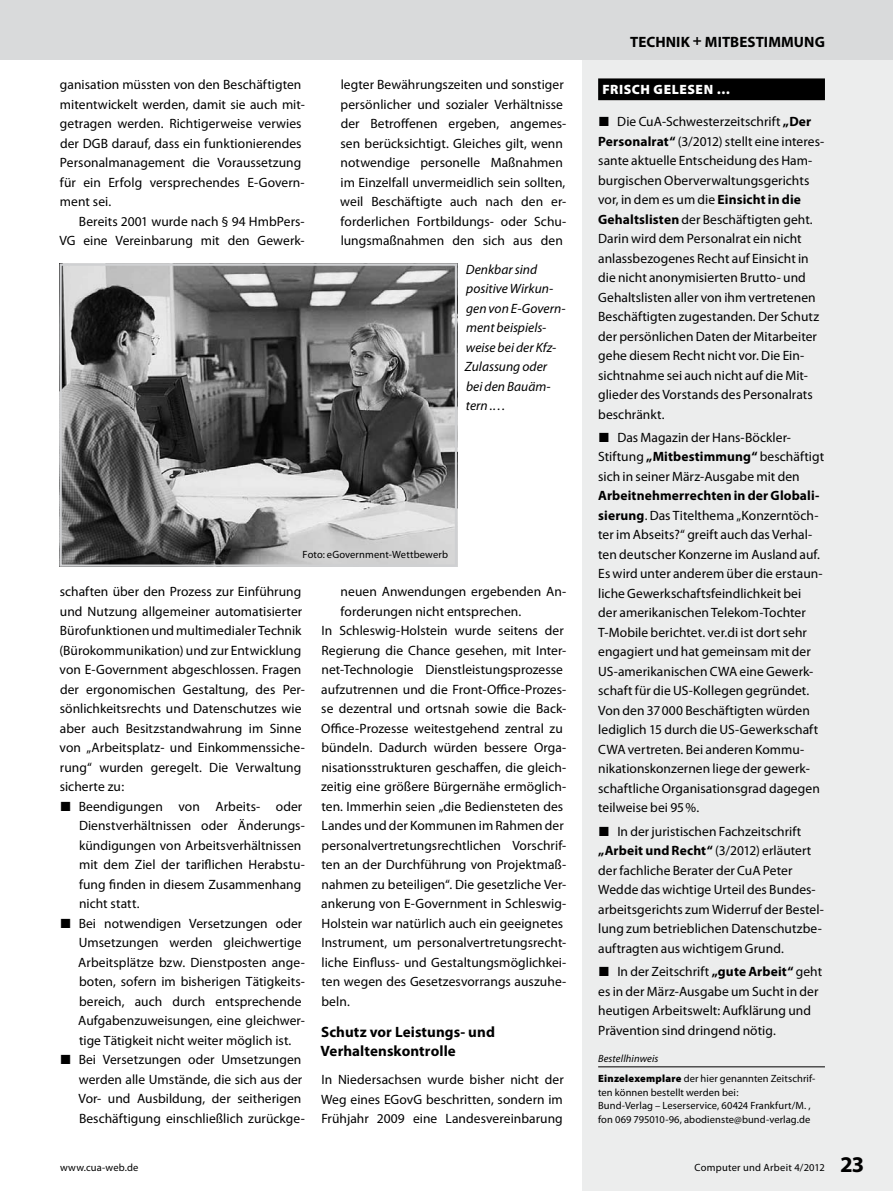
<style>
.page{position:relative;width:893px;height:1191px;background:#fff}
.page>*{position:absolute;margin:0;border:0;box-sizing:border-box;transform-origin:0 0}
.t1{font:700 15px/19.5px "Myriad Pro";letter-spacing:.005em;color:#000}
.t2{font:13.5px/19.5px "Myriad Pro";letter-spacing:.005em;color:#000}
.t3{font:italic 13.5px/19.5px "Myriad Pro";letter-spacing:.005em;color:#000}
.t4{font:900 13.5px "Myriad Pro";letter-spacing:.04em;color:#fff}
.t5{font:10.5px/13.5px "Myriad Pro";letter-spacing:.01em;color:#000}
.s1{font-family:"The Mix Expert"}
.s2{font-weight:700}
.s3{font-style:italic}
.s4{font-weight:900}
.s5{font-weight:700;font-size:22.5px}
</style>
<div class="page">
<div style="left:583px;top:60px;width:310px;height:1131px;background:#eceded"></div>
<div style="left:0;top:0;width:893px;height:60px;background:#d9dadb"></div>
<img style="left:63px;top:266px;width:391px;height:298px">
<div style="left:60px;top:263px;width:397px;height:304px;border:2px solid #cfd0d2"></div>
<div style="left:598px;top:78px;width:227px;height:22px;background:#000"></div>
<hr style="left:598px;top:1066px;width:227px;height:1px;background:#000">
<p class="t2" style="left:60px;top:75px;width:246px">ganisation müssten von den Beschäftigten mitentwickelt werden, damit sie auch mit&shy;getragen werden. Richtigerweise verwies der DGB darauf, dass ein funktionierendes Personalmanagement die Voraussetzung für ein Erfolg versprechendes E-Govern&shy;ment sei.</p>
<p class="t2" style="left:59px;top:211px;width:247px;text-align:right">Bereits 2001 wurde nach § 94 HmbPers-<br>VG eine Vereinbarung mit den Gewerk-</p>
<p class="t2" style="left:340px;top:75px;width:227px">legter Bewährungszeiten und sonstiger persönlicher und sozialer Verhältnisse der Betroffenen ergeben, angemes&shy;sen berücksichtigt. Gleiches gilt, wenn notwendige personelle Maßnahmen im Einzelfall unvermeidlich sein sollten, weil Beschäftigte auch nach den er&shy;forderlichen Fortbildungs- oder Schu&shy;lungsmaßnahmen den sich aus den</p>
<p class="t3" style="left:465px;top:259px;width:102px">Denkbar sind positive Wirkun&shy;gen von E-Govern&shy;ment beispiels&shy;weise bei der Kfz-<br>Zulassung oder bei den Bauäm&shy;tern .…</p>
<p class="t5" style="left:303px;top:548px;width:147px">Foto: eGovernment-Wettbewerb</p>
<p class="t2" style="left:60px;top:582px;width:243px">schaften über den Prozess zur Einführung</p>
<p class="t2" style="left:60px;top:601px;width:244px">und Nutzung allgemeiner automatisierter</p>
<p class="t2" style="left:60px;top:621px;width:243px">Bürofunktionen und multimedialer Technik</p>
<p class="t2" style="left:59px;top:640px;width:243px">(Bürokommunikation) und zur Entwicklung</p>
<p class="t2" style="left:60px;top:660px;width:243px">von E-Government abgeschlossen. Fragen</p>
<p class="t2" style="left:60px;top:679px;width:246px">der ergonomischen Gestaltung, des Per-</p>
<p class="t2" style="left:60px;top:699px;width:243px">sönlichkeitsrechts und Datenschutzes wie</p>
<p class="t2" style="left:60px;top:718px;width:243px">aber auch Besitzstandwahrung im Sinne</p>
<p class="t2" style="left:60px;top:738px;width:247px">von „Arbeitsplatz- und Einkommenssiche-</p>
<p class="t2" style="left:60px;top:757px;width:243px">rung“ wurden geregelt. Die Verwaltung</p>
<p class="t2" style="left:60px;top:777px;width:66px">sicherte zu:</p>
<p class="t2" style="left:60px;top:796px;width:244px"><span class="s1">ó</span> Beendigungen von Arbeits- oder</p>
<p class="t2" style="left:79px;top:816px;width:227px">Dienstverhältnissen oder Änderungs-</p>
<p class="t2" style="left:79px;top:835px;width:224px">kündigungen von Arbeitsverhältnissen</p>
<p class="t2" style="left:79px;top:855px;width:227px">mit dem Ziel der tariflichen Herabstu-</p>
<p class="t2" style="left:79px;top:874px;width:224px">fung finden in diesem Zusammenhang</p>
<p class="t2" style="left:79px;top:894px;width:61px">nicht statt.</p>
<p class="t2" style="left:60px;top:913px;width:244px"><span class="s1">ó</span> Bei notwendigen Versetzungen oder</p>
<p class="t2" style="left:79px;top:933px;width:224px">Umsetzungen werden gleichwertige</p>
<p class="t2" style="left:78px;top:952px;width:228px">Arbeitsplätze bzw. Dienstposten ange-</p>
<p class="t2" style="left:79px;top:972px;width:227px">boten, sofern im bisherigen Tätigkeits-</p>
<p class="t2" style="left:79px;top:991px;width:224px">bereich, auch durch entsprechende</p>
<p class="t2" style="left:78px;top:1011px;width:228px">Aufgabenzuweisungen, eine gleichwer-</p>
<p class="t2" style="left:79px;top:1030px;width:213px">tige Tätigkeit nicht weiter möglich ist.</p>
<p class="t2" style="left:60px;top:1050px;width:243px"><span class="s1">ó</span> Bei Versetzungen oder Umsetzungen</p>
<p class="t2" style="left:79px;top:1069px;width:225px">werden alle Umstände, die sich aus der</p>
<p class="t2" style="left:79px;top:1089px;width:224px">Vor- und Ausbildung, der seitherigen</p>
<p class="t2" style="left:79px;top:1108px;width:227px">Beschäftigung einschließlich zurückge-</p>
<p class="t2" style="left:341px;top:582px;width:227px">neuen Anwendungen ergebenden An-</p>
<p class="t2" style="left:341px;top:601px;width:181px">forderungen nicht entsprechen.</p>
<p class="t2" style="left:321px;top:620px;width:244px">In Schleswig-Holstein wurde seitens der</p>
<p class="t2" style="left:321px;top:640px;width:246px">Regierung die Chance gesehen, mit Inter-</p>
<p class="t2" style="left:321px;top:659px;width:243px">net-Technologie Dienstleistungsprozesse</p>
<p class="t2" style="left:321px;top:679px;width:246px">aufzutrennen und die Front-Office-Prozes-</p>
<p class="t2" style="left:321px;top:698px;width:246px">se dezentral und ortsnah sowie die Back-</p>
<p class="t2" style="left:321px;top:718px;width:243px">Office-Prozesse weitestgehend zentral zu</p>
<p class="t2" style="left:321px;top:737px;width:246px">bündeln. Dadurch würden bessere Orga-</p>
<p class="t2" style="left:321px;top:757px;width:246px">nisationsstrukturen geschaffen, die gleich-</p>
<p class="t2" style="left:321px;top:776px;width:247px">zeitig eine größere Bürgernähe ermöglich-</p>
<p class="t2" style="left:321px;top:796px;width:243px">ten. Immerhin seien „die Bediensteten des</p>
<p class="t2" style="left:321px;top:815px;width:244px">Landes und der Kommunen im Rahmen der</p>
<p class="t2" style="left:321px;top:835px;width:246px">personalvertretungsrechtlichen Vorschrif-</p>
<p class="t2" style="left:321px;top:854px;width:246px">ten an der Durchführung von Projektmaß-</p>
<p class="t2" style="left:321px;top:874px;width:246px">nahmen zu beteiligen“. Die gesetzliche Ver-</p>
<p class="t2" style="left:321px;top:893px;width:246px">ankerung von E-Government in Schleswig-</p>
<p class="t2" style="left:321px;top:913px;width:243px">Holstein war natürlich auch ein geeignetes</p>
<p class="t2" style="left:321px;top:932px;width:246px">Instrument, um personalvertretungsrecht-</p>
<p class="t2" style="left:322px;top:952px;width:246px">liche Einfluss- und Gestaltungsmöglichkei-</p>
<p class="t2" style="left:321px;top:971px;width:246px">ten wegen des Gesetzesvorrangs auszuhe-</p>
<p class="t2" style="left:321px;top:991px;width:29px">beln.</p>
<p class="t1" style="left:321px;top:1021px;width:176px">Schutz vor Leistungs- und<br>Verhaltenskontrolle</p>
<p class="t2" style="left:321px;top:1069px;width:244px;text-align:justify">In Niedersachsen wurde bisher nicht der Weg eines EGovG beschritten, sondern im Frühjahr 2009 eine Landesvereinbarung</p>
<p class="t1" style="left:630px;top:31px;width:196px">TECHNIK + MITBESTIMMUNG</p>
<p class="t4" style="left:602px;top:80px;width:31px">FRISCH</p>
<p class="t4" style="left:654px;top:80px;width:35px">GELESE</p>
<p class="t4" style="left:704px;top:80px;width:28px">N …</p>
<p class="t2" style="left:598px;top:112px;width:227px"><span class="s1">ó</span> Die CuA-Schwesterzeitschrift <span class="s2">„Der Personalrat“</span> (3/2012) stellt eine interes&shy;sante aktuelle Entscheidung des Ham&shy;burgischen Oberverwaltungsgerichts vor, in dem es um die <span class="s2">Einsicht in die Gehaltslisten</span> der Beschäftigten geht.<br>Darin wird dem Personalrat ein nicht anlassbezogenes Recht auf Einsicht in die nicht anonymisierten Brutto- und Gehaltslisten aller von ihm vertretenen Beschäftigten zugestanden. Der Schutz der persönlichen Daten der Mitarbeiter gehe diesem Recht nicht vor. Die Ein&shy;sichtnahme sei auch nicht auf die Mit&shy;glieder des Vorstands des Personalrats beschränkt.</p>
<p class="t2" style="left:598px;top:427px;width:228px"><span class="s1">ó</span> Das Magazin der Hans-Böckler-<br>Stiftung <span class="s2">„Mitbestimmung“</span> beschäftigt sich in seiner März-Ausgabe mit den</p>
<p class="t2" style="left:598px;top:486px;width:226px"><span class="s2">Arbeitnehmerrechten in der Globali&shy;sierung</span>. Das Titelthema „Konzerntöch&shy;ter im Abseits?“ greift auch das Verhal&shy;ten deutscher Konzerne im Ausland auf.<br>Es wird unter anderem über die erstaun&shy;liche Gewerkschaftsfeindlichkeit bei der amerikanischen Telekom-Tochter T-Mobile berichtet. ver.di ist dort sehr engagiert und hat gemeinsam mit der US-amerikanischen CWA eine Gewerk&shy;schaft für die US-Kollegen gegründet.<br>Von den 37000 Beschäftigten würden lediglich 15 durch die US-Gewerkschaft CWA vertreten. Bei anderen Kommu&shy;nikationskonzernen liege der gewerk&shy;schaftliche Organisationsgrad dagegen teilweise bei 95%.</p>
<p class="t2" style="left:598px;top:821px;width:227px"><span class="s1">ó</span> In der juristischen Fachzeitschrift <span class="s2">„Arbeit und Recht“</span> (3/2012) erläutert der fachliche Berater der CuA Peter Wedde das wichtige Urteil des Bundes&shy;arbeitsgerichts zum Widerruf der Bestel&shy;lung zum betrieblichen Datenschutzbe&shy;auftragten aus wichtigem Grund.</p>
<p class="t2" style="left:598px;top:961px;width:225px"><span class="s1">ó</span> In der Zeitschrift <span class="s2">„gute Arbeit“</span> geht es in der März-Ausgabe um Sucht in der heutigen Arbeitswelt: Aufklärung und Prävention sind dringend nötig.</p>
<p class="t5" style="left:598px;top:1048px;width:219px;line-height:20.2px"><span class="s3">Bestellhinweis<br></span><span class="s4">Einzelexemplare</span> der hier genannten Zeitschrif-</p>
<p class="t5" style="left:598px;top:1085px;width:214px">ten können bestellt werden bei:<br>Bund-Verlag – Leserservice, 60424 Frankfurt/M. , fon 069 795010-96, abodienste@bund-verlag.de</p>
<p class="t5" style="left:60px;top:1160px;width:80px">www.cua-web.de</p>
<p class="t5" style="left:695px;top:1160px;width:171px">Computer und Arbeit 4/2012 <span class="s5">23</span></p>
</div>
